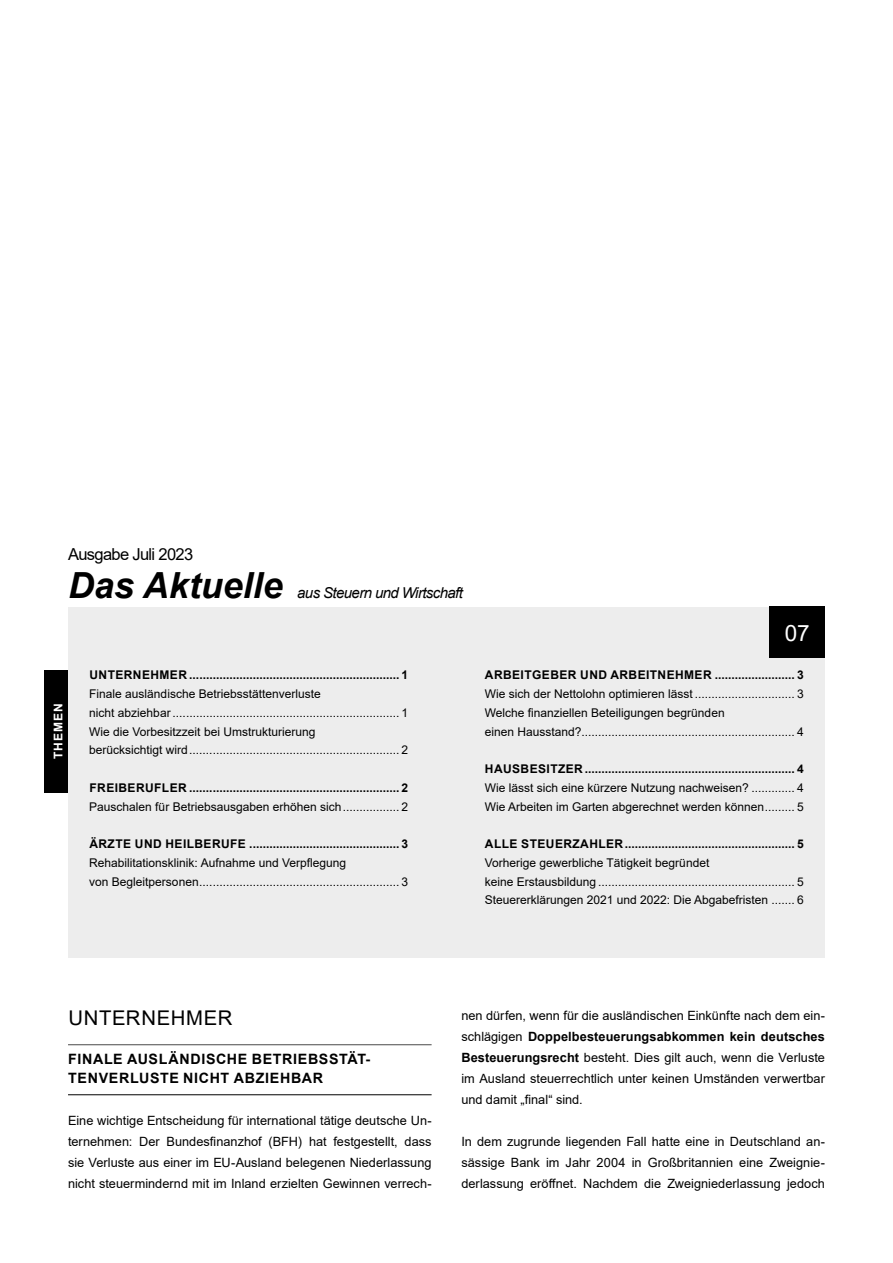
<style>
.page{position:relative;width:893px;height:1263px;background:#fff}
.page>*{position:absolute;margin:0;border:0;box-sizing:border-box;transform-origin:0 0}
.t1{font:italic 700 36px "Arial";color:#000}
.t2{font:22.5px "Arial";color:#fff}
.t3{font:20.25px "Arial";letter-spacing:.035em;color:#000}
.t4{font:16.5px "Arial";letter-spacing:-.04em;color:#000}
.t5{font:italic 15px "Arial";letter-spacing:-.04em;color:#000}
.t6{font:700 14.25px/19.5px "Arial";letter-spacing:.045em;color:#000}
.t7{font:12.75px/21px "Arial";color:#000;text-align:justify}
.t8{font:12px/18.8px "Arial";color:#000}
.t9{font:700 12px "Arial";letter-spacing:.035em;color:#000}
.t10{font:700 12px "Arial";letter-spacing:.085em;color:#fff}
.s1{font-weight:700}
</style>
<div class="page">
<div style="left:68px;top:607px;width:757px;height:350px;background:#ededed"></div>
<hr style="left:68px;top:1044px;width:364px;height:1px;background:#4a4a49">
<hr style="left:68px;top:1094px;width:364px;height:1px;background:#000">
<div style="left:770px;top:607px;width:55px;height:51px;background:#000"></div>
<div style="left:45px;top:670px;width:23px;height:122px;background:#000"></div>
<h3 class="t4" style="left:68px;top:543px;width:127px">Ausgabe Juli 2023</h3>
<h1 class="t1" style="left:68px;top:561px;width:216px">Das Aktuelle</h1>
<p class="t5" style="left:297px;top:583px;width:167px">aus Steuern und Wirtschaft</p>
<p class="t10" style="left:50px;top:759px;width:57px;rotate:-90deg">THEMEN</p>
<p class="t9" style="left:90px;top:667px;width:320px">UNTERNEHMER ............................................................... 1</p>
<p class="t8" style="left:89px;top:684px;width:320px">Finale ausländische Betriebsstättenverluste<br>nicht abziehbar .................................................................... 1<br>Wie die Vorbesitzzeit bei Umstrukturierung<br>berücksichtigt wird............................................................... 2</p>
<p class="t9" style="left:89px;top:779px;width:320px">FREIBERUFLER ............................................................... 2</p>
<p class="t8" style="left:89px;top:797px;width:320px">Pauschalen für Betriebsausgaben erhöhen sich................. 2</p>
<p class="t9" style="left:89px;top:835px;width:320px">ÄRZTE UND HEILBERUFE ............................................. 3</p>
<p class="t8" style="left:89px;top:853px;width:320px">Rehabilitationsklinik: Aufnahme und Verpflegung<br>von Begleitpersonen............................................................ 3</p>
<h2 class="t2" style="left:785px;top:617px;width:27px">07</h2>
<p class="t9" style="left:485px;top:667px;width:320px">ARBEITGEBER UND ARBEITNEHMER ........................ 3</p>
<p class="t8" style="left:485px;top:684px;width:320px">Wie sich der Nettolohn optimieren lässt .............................. 3<br>Welche finanziellen Beteiligungen begründen<br>einen Hausstand?................................................................ 4</p>
<p class="t9" style="left:485px;top:760px;width:320px">HAUSBESITZER ............................................................... 4</p>
<p class="t8" style="left:485px;top:778px;width:320px">Wie lässt sich eine kürzere Nutzung nachweisen? ............. 4<br>Wie Arbeiten im Garten abgerechnet werden können......... 5</p>
<p class="t9" style="left:485px;top:835px;width:320px">ALLE STEUERZAHLER................................................... 5</p>
<p class="t8" style="left:485px;top:853px;width:320px">Vorherige gewerbliche Tätigkeit begründet<br>keine Erstausbildung ........................................................... 5<br>Steuererklärungen 2021 und 2022: Die Abgabefristen ....... 6</p>
<h3 class="t3" style="left:68px;top:1004px;width:166px">UNTERNEHMER</h3>
<p class="t6" style="left:68px;top:1049px;width:303px">FINALE AUSLÄNDISCHE BETRIEBSSTÄT-<br>TENVERLUSTE NICHT ABZIEHBAR</p>
<p class="t7" style="left:68px;top:1110px;width:365px">Eine wichtige Entscheidung für international tätige deutsche Un&shy;ternehmen: Der Bundesfinanzhof (BFH) hat festgestellt, dass sie Verluste aus einer im EU-Ausland belegenen Niederlassung nicht steuermindernd mit im Inland erzielten Gewinnen verrech-</p>
<p class="t7" style="left:461px;top:1005px;width:365px">nen dürfen, wenn für die ausländischen Einkünfte nach dem ein&shy;schlägigen <span class="s1">Doppelbesteuerungsabkommen kein deutsches Besteuerungsrecht</span> besteht. Dies gilt auch, wenn die Verluste im Ausland steuerrechtlich unter keinen Umständen verwertbar und damit „final“ sind.</p>
<p class="t7" style="left:461px;top:1131px;width:365px">In dem zugrunde liegenden Fall hatte eine in Deutschland an&shy;sässige Bank im Jahr 2004 in Großbritannien eine Zweignie&shy;derlassung eröffnet. Nachdem die Zweigniederlassung jedoch</p>
</div>
